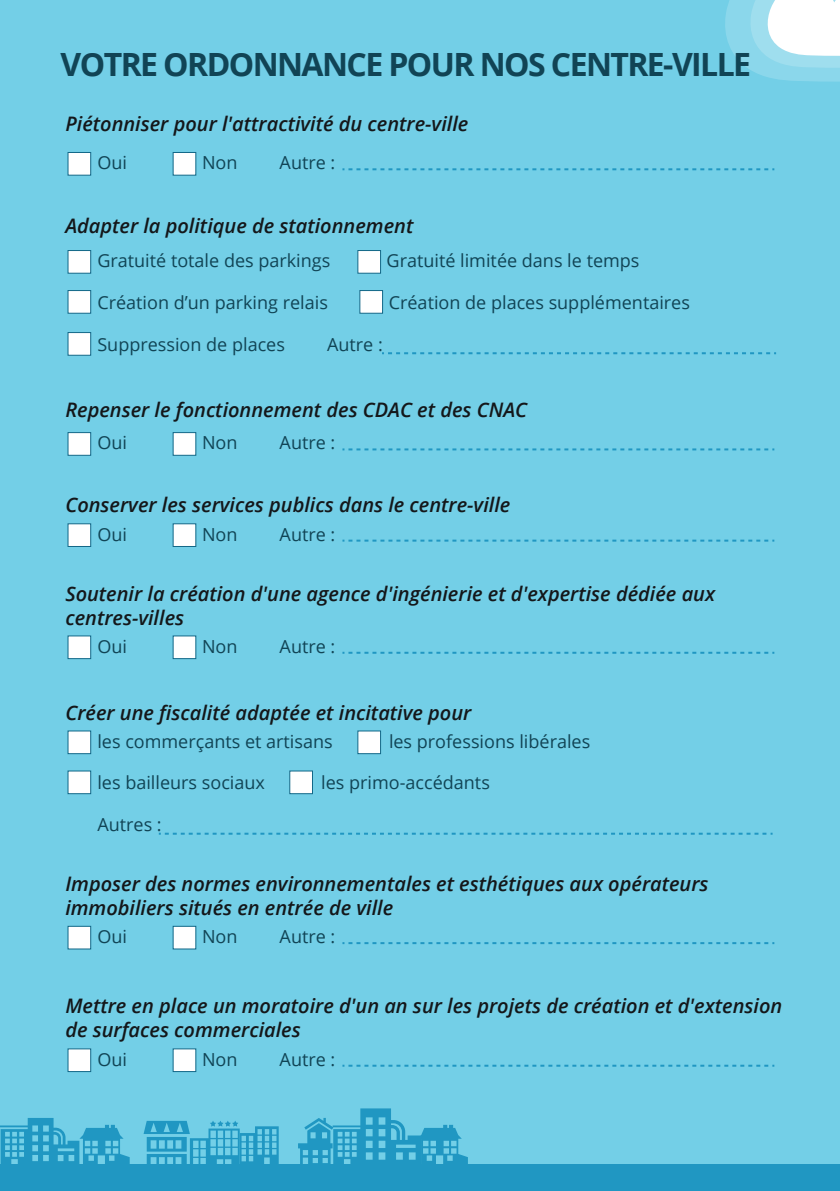
<style>
.page{position:relative;width:840px;height:1191px;background:#fff}
.page>*{position:absolute;margin:0;border:0;box-sizing:border-box;transform-origin:0 0}
.t1{font:700 32px "Open Sans";letter-spacing:-.05em;color:#145}
.t2{font:italic 600 20px/24px "Open Sans";color:#14171a}
.t3{font:18px "Open Sans";color:#145}
</style>
<div class="page">
<div style="left:0;top:0;width:839px;height:1191px;background:#73cfe7"></div>
<div style="left:0;top:1164px;width:839px;height:27px;background:#2097c2"></div>
<svg style="left:143px;top:1120px;width:135px;height:44px"></svg>
<svg style="left:0;top:1118px;width:130px;height:46px"></svg>
<svg style="left:298px;top:1108px;width:169px;height:56px"></svg>
<svg style="left:725px;top:0;width:114px;height:82px"></svg>
<div style="left:68px;top:152px;width:23px;height:23px;background:#fff;border:1px solid #136888"></div>
<div style="left:173px;top:152px;width:23px;height:23px;background:#fff"></div>
<svg style="left:342px;top:168px;width:431px;height:2px"></svg>
<div style="left:68px;top:432px;width:23px;height:23px;background:#fff;border:1px solid #136888"></div>
<div style="left:173px;top:432px;width:23px;height:23px;background:#fff;border:1px solid #136888"></div>
<svg style="left:342px;top:448px;width:431px;height:2px"></svg>
<div style="left:68px;top:523px;width:23px;height:24px;background:#fff;border:1px solid #136888"></div>
<div style="left:173px;top:523px;width:23px;height:24px;background:#fff;border:1px solid #136888"></div>
<svg style="left:342px;top:539px;width:431px;height:2px"></svg>
<div style="left:68px;top:635px;width:23px;height:24px;background:#fff;border:1px solid #136888"></div>
<div style="left:173px;top:635px;width:23px;height:24px;background:#fff;border:1px solid #136888"></div>
<svg style="left:342px;top:652px;width:431px;height:2px"></svg>
<div style="left:68px;top:926px;width:23px;height:23px;background:#fff;border:1px solid #136888"></div>
<div style="left:173px;top:926px;width:23px;height:23px;background:#fff"></div>
<svg style="left:342px;top:942px;width:431px;height:2px"></svg>
<div style="left:68px;top:1048px;width:23px;height:23px;background:#fff;border:1px solid #136888"></div>
<div style="left:173px;top:1048px;width:23px;height:23px;background:#fff"></div>
<svg style="left:342px;top:1064px;width:431px;height:2px"></svg>
<div style="left:68px;top:250px;width:23px;height:23px;background:#fff;border:1px solid #136888"></div>
<div style="left:357px;top:250px;width:23px;height:23px;background:#fff;border:1px solid #136888"></div>
<div style="left:68px;top:290px;width:23px;height:23px;background:#fff;border:1px solid #136888"></div>
<div style="left:68px;top:332px;width:23px;height:23px;background:#fff;border:1px solid #136888"></div>
<div style="left:359px;top:290px;width:23px;height:23px;background:#fff;border:1px solid #136888"></div>
<svg style="left:382px;top:352px;width:393px;height:2px"></svg>
<div style="left:68px;top:730px;width:23px;height:24px;background:#fff;border:1px solid #136888"></div>
<div style="left:357px;top:730px;width:23px;height:24px;background:#fff;border:1px solid #136888"></div>
<div style="left:68px;top:770px;width:23px;height:24px;background:#fff;border:1px solid #136888"></div>
<div style="left:289px;top:770px;width:23px;height:24px;background:#fff;border:1px solid #136888"></div>
<svg style="left:159px;top:832px;width:613px;height:2px"></svg>
<h1 class="t1" style="left:61px;top:42px;width:691px">VOTRE ORDONNANCE POUR NOS CENTRE-VILLE</h1>
<p class="t2" style="left:65px;top:111px;width:404px">Piétonniser pour l'attractivité du centre-ville</p>
<p class="t3" style="left:97px;top:150px;width:31px">Oui</p>
<p class="t3" style="left:202px;top:150px;width:37px">Non</p>
<p class="t3" style="left:279px;top:150px;width:57px">Autre :</p>
<p class="t2" style="left:65px;top:213px;width:349px">Adapter la politique de stationnement</p>
<p class="t3" style="left:97px;top:248px;width:234px">Gratuité totale des parkings</p>
<p class="t3" style="left:386px;top:248px;width:254px">Gratuité limitée dans le temps</p>
<p class="t3" style="left:97px;top:290px;width:232px">Création d’un parking relais</p>
<p class="t3" style="left:388px;top:290px;width:302px">Création de places supplémentaires</p>
<p class="t3" style="left:97px;top:332px;width:189px">Suppression de places</p>
<p class="t3" style="left:327px;top:332px;width:57px">Autre :</p>
<p class="t2" style="left:65px;top:397px;width:463px">Repenser le fonctionnement des CDAC et des CNAC</p>
<p class="t3" style="left:97px;top:430px;width:31px">Oui</p>
<p class="t3" style="left:202px;top:430px;width:37px">Non</p>
<p class="t3" style="left:279px;top:430px;width:57px">Autre :</p>
<p class="t2" style="left:65px;top:493px;width:446px">Conserver les services publics dans le centre-ville</p>
<p class="t3" style="left:97px;top:522px;width:31px">Oui</p>
<p class="t3" style="left:202px;top:522px;width:37px">Non</p>
<p class="t3" style="left:279px;top:522px;width:57px">Autre :</p>
<p class="t2" style="left:65px;top:581px;width:651px">Soutenir la création d'une agence d'ingénierie et d'expertise dédiée aux centres-villes</p>
<p class="t3" style="left:97px;top:634px;width:31px">Oui</p>
<p class="t3" style="left:202px;top:634px;width:37px">Non</p>
<p class="t3" style="left:279px;top:634px;width:57px">Autre :</p>
<p class="t2" style="left:65px;top:700px;width:407px">Créer une fiscalité adaptée et incitative pour</p>
<p class="t3" style="left:97px;top:729px;width:237px">les commerçants et artisans</p>
<p class="t3" style="left:389px;top:729px;width:203px">les professions libérales</p>
<p class="t3" style="left:97px;top:770px;width:169px">les bailleurs sociaux</p>
<p class="t3" style="left:321px;top:770px;width:170px">les primo-accédants</p>
<p class="t3" style="left:97px;top:812px;width:66px">Autres :</p>
<p class="t2" style="left:65px;top:871px;width:644px">Imposer des normes environnementales et esthétiques aux opérateurs immobiliers situés en entrée de ville</p>
<p class="t3" style="left:97px;top:924px;width:31px">Oui</p>
<p class="t3" style="left:202px;top:924px;width:37px">Non</p>
<p class="t3" style="left:279px;top:924px;width:57px">Autre :</p>
<p class="t2" style="left:65px;top:993px;width:718px">Mettre en place un moratoire d'un an sur les projets de création et d'extension de surfaces commerciales</p>
<p class="t3" style="left:97px;top:1046px;width:31px">Oui</p>
<p class="t3" style="left:202px;top:1046px;width:37px">Non</p>
<p class="t3" style="left:279px;top:1046px;width:57px">Autre :</p>
</div>
